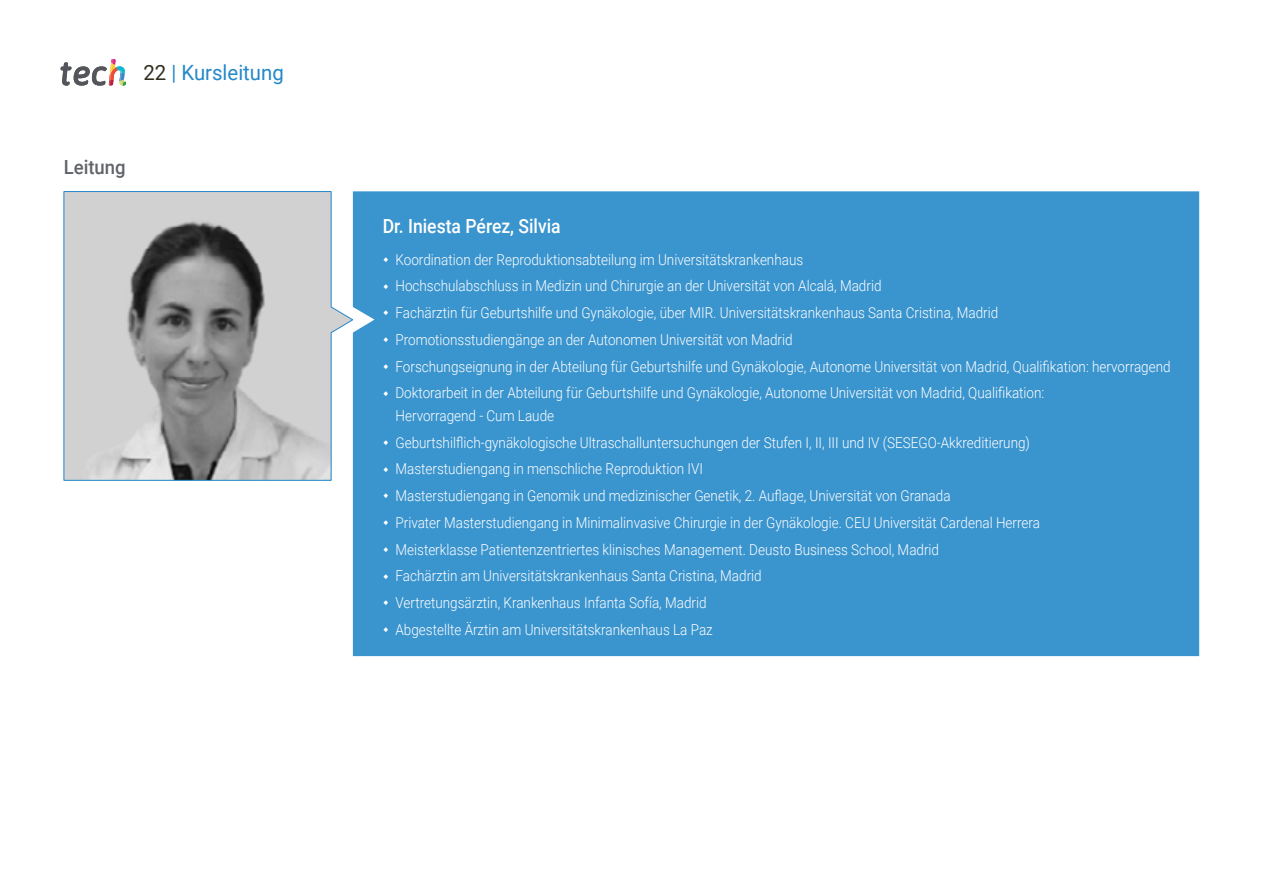
<style>
.page{position:relative;width:1263px;height:893px;background:#fff}
.page>*{position:absolute;margin:0;border:0;box-sizing:border-box;transform-origin:0 0}
.t1{font:21px "Roboto";color:#2488c9}
.t2{font:500 19.5px "Roboto";color:#fff;scale:.9 1}
.t3{font:500 19.5px "Roboto";color:#61646a;scale:.95 1}
.t4{font:300 15px/26.7px "Roboto";color:#fff;scale:.9 1}
.s1{color:#312e20}
</style>
<div class="page">
<div style="left:353px;top:191px;width:846px;height:465px;background:#3a94ce"></div>
<svg style="left:64px;top:191px;width:289px;height:290px;background:#b6b7b8"></svg>
<svg style="left:61px;top:59px;width:65px;height:27px"></svg>
<svg style="left:384px;top:257px;width:4px;height:5px"></svg>
<svg style="left:384px;top:284px;width:4px;height:5px"></svg>
<svg style="left:384px;top:310px;width:4px;height:5px"></svg>
<svg style="left:384px;top:337px;width:4px;height:5px"></svg>
<svg style="left:384px;top:364px;width:4px;height:5px"></svg>
<svg style="left:384px;top:391px;width:4px;height:5px"></svg>
<svg style="left:384px;top:440px;width:4px;height:5px"></svg>
<svg style="left:384px;top:467px;width:4px;height:5px"></svg>
<svg style="left:384px;top:493px;width:4px;height:5px"></svg>
<svg style="left:384px;top:520px;width:4px;height:5px"></svg>
<svg style="left:384px;top:547px;width:4px;height:5px"></svg>
<svg style="left:384px;top:574px;width:4px;height:5px"></svg>
<svg style="left:384px;top:600px;width:4px;height:5px"></svg>
<svg style="left:384px;top:627px;width:4px;height:5px"></svg>
<h1 class="t1" style="left:144px;top:57px;width:142px"><span class="s1">22</span> | Kursleitung</h1>
<h2 class="t3" style="left:64px;top:154px;width:67px">Leitung</h2>
<h2 class="t2" style="left:383px;top:212px;width:199px">Dr. Iniesta Pérez, Silvia</h2>
<p class="t4" style="left:395px;top:245px;width:863px">Koordination der Reproduktionsabteilung im Universitätskrankenhaus<br>Hochschulabschluss in Medizin und Chirurgie an der Universität von Alcalá, Madrid<br>Fachärztin für Geburtshilfe und Gynäkologie, über MIR. Universitätskrankenhaus Santa Cristina, Madrid<br>Promotionsstudiengänge an der Autonomen Universität von Madrid<br>Forschungseignung in der Abteilung für Geburtshilfe und Gynäkologie, Autonome Universität von Madrid, Qualifikation: hervorragend Doktorarbeit in der Abteilung für Geburtshilfe und Gynäkologie, Autonome Universität von Madrid, Qualifikation:</p>
<p class="t4" style="left:395px;top:402px;width:718px">Hervorragend - Cum Laude<br>Geburtshilflich-gynäkologische Ultraschalluntersuchungen der Stufen I, II, III und IV (SESEGO-Akkreditierung)<br>Masterstudiengang in menschliche Reproduktion IVI<br>Masterstudiengang in Genomik und medizinischer Genetik, 2. Auflage, Universität von Granada<br>Privater Masterstudiengang in Minimalinvasive Chirurgie in der Gynäkologie. CEU Universität Cardenal Herrera Meisterklasse Patientenzentriertes klinisches Management. Deusto Business School, Madrid<br>Fachärztin am Universitätskrankenhaus Santa Cristina, Madrid<br>Vertretungsärztin, Krankenhaus Infanta Sofía, Madrid<br>Abgestellte Ärztin am Universitätskrankenhaus La Paz</p>
</div>
